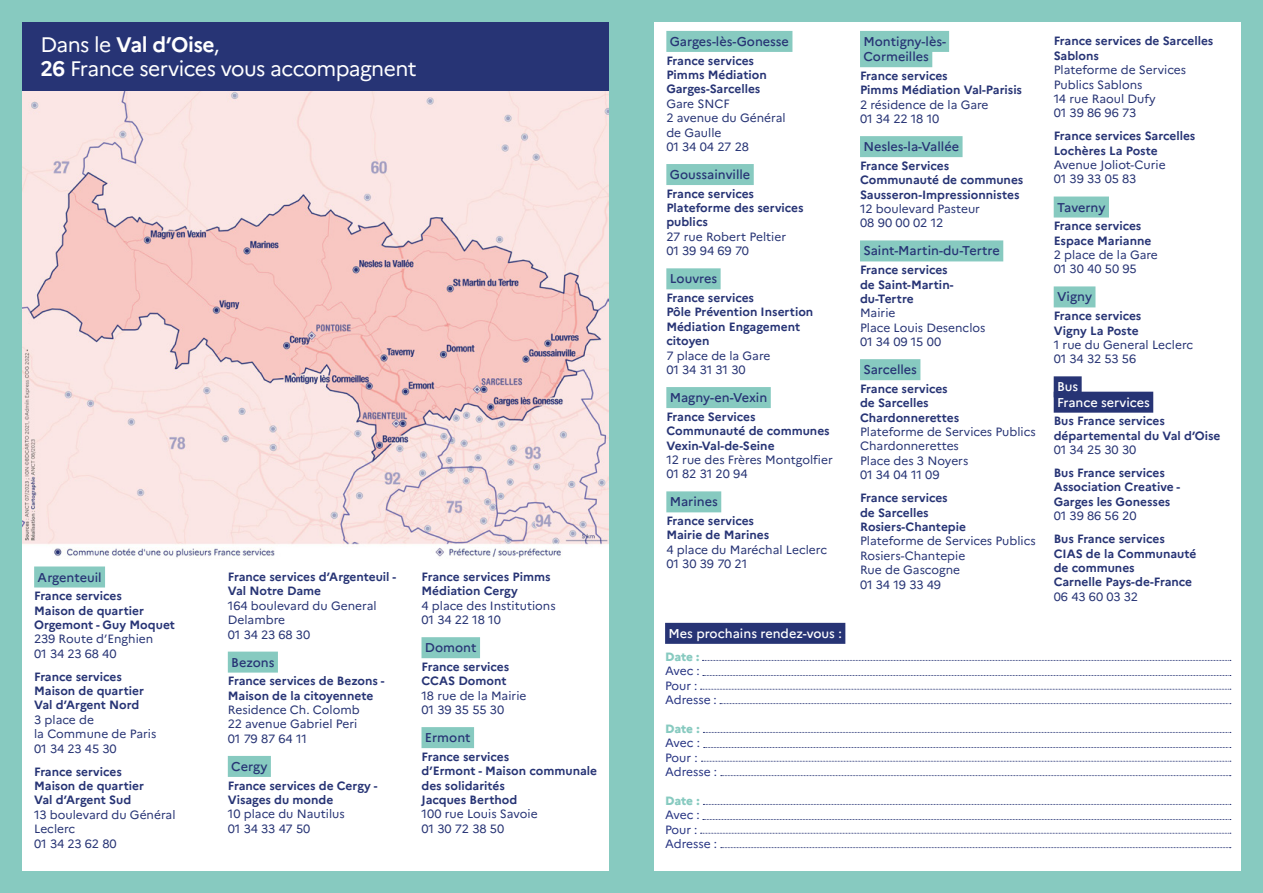
<style>
.page{position:relative;width:1263px;height:893px;background:#87cac0}
.page>*{position:absolute;margin:0;border:0;box-sizing:border-box;transform-origin:0 0}
.t1{font:21px/24px "Marianne";letter-spacing:-.03em;color:#fff}
.t2{font:500 12.75px/15.3px "Marianne";color:#273475}
.t3{font:500 12.75px/15.3px "Marianne";color:#fff}
.t4{font:700 12px/14.4px "Marianne";color:#273475}
.t5{font:12px/14.4px "Marianne";color:#273475}
.t6{font:12px/14.4px "Marianne";letter-spacing:-.005em;color:#283583}
.t7{font:800 12px "Marianne";letter-spacing:-.01em;color:#87cac0}
.s1{font-weight:700}
</style>
<div class="page">
<div style="left:654px;top:22px;width:586px;height:848px;background:#fff"></div>
<div style="left:22px;top:54px;width:587px;height:816px;background:#fff"></div>
<div style="left:34px;top:566px;width:71px;height:21px;background:#87cac0"></div>
<div style="left:228px;top:652px;width:50px;height:21px;background:#87cac0"></div>
<div style="left:228px;top:756px;width:43px;height:21px;background:#87cac0"></div>
<div style="left:421px;top:637px;width:59px;height:21px;background:#87cac0"></div>
<div style="left:421px;top:727px;width:53px;height:21px;background:#87cac0"></div>
<div style="left:666px;top:31px;width:126px;height:21px;background:#87cac0"></div>
<div style="left:666px;top:164px;width:88px;height:21px;background:#87cac0"></div>
<div style="left:666px;top:268px;width:55px;height:21px;background:#87cac0"></div>
<div style="left:666px;top:387px;width:105px;height:21px;background:#87cac0"></div>
<div style="left:666px;top:491px;width:55px;height:21px;background:#87cac0"></div>
<div style="left:860px;top:31px;width:89px;height:21px;background:#87cac0"></div>
<div style="left:860px;top:46px;width:72px;height:21px;background:#87cac0"></div>
<div style="left:860px;top:136px;width:102px;height:21px;background:#87cac0"></div>
<div style="left:860px;top:240px;width:143px;height:21px;background:#87cac0"></div>
<div style="left:860px;top:359px;width:60px;height:21px;background:#87cac0"></div>
<div style="left:1054px;top:197px;width:55px;height:21px;background:#87cac0"></div>
<div style="left:1054px;top:286px;width:41px;height:21px;background:#87cac0"></div>
<div style="left:1054px;top:376px;width:28px;height:21px;background:#273475"></div>
<div style="left:1054px;top:392px;width:99px;height:21px;background:#273475"></div>
<div style="left:665px;top:623px;width:180px;height:21px;background:#273475"></div>
<svg style="left:702px;top:660px;width:529px;height:1px"></svg>
<svg style="left:703px;top:675px;width:528px;height:1px"></svg>
<svg style="left:700px;top:689px;width:531px;height:1px"></svg>
<svg style="left:720px;top:703px;width:511px;height:1px"></svg>
<svg style="left:703px;top:732px;width:528px;height:1px"></svg>
<svg style="left:704px;top:747px;width:527px;height:1px"></svg>
<svg style="left:701px;top:761px;width:530px;height:1px"></svg>
<svg style="left:721px;top:775px;width:510px;height:1px"></svg>
<svg style="left:703px;top:804px;width:528px;height:1px"></svg>
<svg style="left:703px;top:819px;width:528px;height:1px"></svg>
<svg style="left:700px;top:833px;width:531px;height:1px"></svg>
<svg style="left:721px;top:847px;width:510px;height:1px"></svg>
<img style="left:22px;top:90px;width:587px;height:469px">
<div style="left:22px;top:22px;width:587px;height:68px;background:#273475"></div>
<h1 class="t1" style="left:40px;top:32px;width:378px">Dans le <span class="s1">Val d’Oise</span>,<br><span class="s1">26</span> France services vous accompagnent</h1>
<p class="t2" style="left:38px;top:569px;width:66px">Argenteuil</p>
<p class="t4" style="left:34px;top:589px;width:142px">France services<br>Maison de quartier<br>Orgemont - Guy Moquet</p>
<p class="t5" style="left:34px;top:632px;width:121px">239 Route d’Enghien<br>01 34 23 68 40</p>
<p class="t4" style="left:34px;top:669px;width:111px">France services<br>Maison de quartier<br>Val d’Argent Nord</p>
<p class="t5" style="left:34px;top:712px;width:124px">3 place de<br>la Commune de Paris<br>01 34 23 45 30</p>
<p class="t4" style="left:34px;top:764px;width:111px">France services<br>Maison de quartier<br>Val d’Argent Sud</p>
<p class="t5" style="left:34px;top:807px;width:143px">13 boulevard du Général<br>Leclerc<br>01 34 23 62 80</p>
<p class="t4" style="left:228px;top:569px;width:170px">France services d’Argenteuil -<br>Val Notre Dame</p>
<p class="t5" style="left:228px;top:598px;width:150px">164 boulevard du General<br>Delambre<br>01 34 23 68 30</p>
<p class="t2" style="left:231px;top:654px;width:45px">Bezons</p>
<p class="t4" style="left:228px;top:674px;width:158px">France services de Bezons -<br>Maison de la citoyennete</p>
<p class="t5" style="left:228px;top:703px;width:133px">Residence Ch. Colomb<br>22 avenue Gabriel Peri<br>01 79 87 64 11</p>
<p class="t2" style="left:231px;top:759px;width:38px">Cergy</p>
<p class="t4" style="left:228px;top:778px;width:151px">France services de Cergy -<br>Visages du monde</p>
<p class="t5" style="left:228px;top:807px;width:118px">10 place du Nautilus<br>01 34 33 47 50</p>
<p class="t4" style="left:421px;top:569px;width:131px">France services Pimms<br>Médiation Cergy</p>
<p class="t5" style="left:421px;top:598px;width:136px">4 place des Institutions<br>01 34 22 18 10</p>
<p class="t2" style="left:425px;top:640px;width:53px">Domont</p>
<p class="t4" style="left:421px;top:659px;width:89px">France services<br>CCAS Domont</p>
<p class="t5" style="left:421px;top:688px;width:106px">18 rue de la Mairie<br>01 39 35 55 30</p>
<p class="t2" style="left:425px;top:730px;width:47px">Ermont</p>
<p class="t4" style="left:421px;top:749px;width:177px">France services<br>d’Ermont - Maison communale des solidarités<br>Jacques Berthod</p>
<p class="t5" style="left:421px;top:807px;width:118px">100 rue Louis Savoie<br>01 30 72 38 50</p>
<p class="t2" style="left:670px;top:34px;width:121px">Garges-lès-Gonesse</p>
<p class="t4" style="left:666px;top:53px;width:102px">France services<br>Pimms Médiation<br>Garges-Sarcelles</p>
<p class="t5" style="left:666px;top:96px;width:121px">Gare SNCF<br>2 avenue du Général de Gaulle<br>01 34 04 27 28</p>
<p class="t2" style="left:670px;top:167px;width:82px">Goussainville</p>
<p class="t4" style="left:666px;top:186px;width:139px">France services<br>Plateforme des services publics</p>
<p class="t5" style="left:666px;top:229px;width:121px">27 rue Robert Peltier<br>01 39 94 69 70</p>
<p class="t2" style="left:670px;top:271px;width:49px">Louvres</p>
<p class="t4" style="left:666px;top:290px;width:148px">France services<br>Pôle Prévention Insertion<br>Médiation Engagement citoyen</p>
<p class="t5" style="left:666px;top:348px;width:106px">7 place de la Gare<br>01 34 31 31 30</p>
<p class="t2" style="left:670px;top:390px;width:99px">Magny-en-Vexin</p>
<p class="t4" style="left:666px;top:409px;width:165px">France Services<br>Communauté de communes<br>Vexin-Val-de-Seine</p>
<p class="t5" style="left:666px;top:452px;width:168px">12 rue des Frères Montgolfier<br>01 82 31 20 94</p>
<p class="t2" style="left:670px;top:494px;width:50px">Marines</p>
<p class="t4" style="left:666px;top:514px;width:104px">France services<br>Mairie de Marines</p>
<p class="t5" style="left:666px;top:542px;width:162px">4 place du Maréchal Leclerc<br>01 30 39 70 21</p>
<p class="t3" style="left:668px;top:626px;width:175px">Mes prochains rendez-vous :</p>
<p class="t7" style="left:665px;top:649px;width:36px">Date :</p>
<p class="t6" style="left:665px;top:664px;width:53px">Avec :<br>Pour :<br>Adresse :</p>
<p class="t7" style="left:665px;top:721px;width:36px">Date :</p>
<p class="t6" style="left:665px;top:736px;width:54px">Avec :<br>Pour :<br>Adresse :</p>
<p class="t7" style="left:665px;top:793px;width:36px">Date :</p>
<p class="t6" style="left:665px;top:808px;width:54px">Avec :<br>Pour :<br>Adresse :</p>
<p class="t2" style="left:863px;top:34px;width:84px">Montigny-lès-<br>Cormeilles</p>
<p class="t4" style="left:860px;top:68px;width:164px">France services<br>Pimms Médiation Val-Parisis</p>
<p class="t5" style="left:860px;top:97px;width:130px">2 résidence de la Gare<br>01 34 22 18 10</p>
<p class="t2" style="left:863px;top:139px;width:97px">Nesles-la-Vallée</p>
<p class="t4" style="left:860px;top:158px;width:165px">France Services<br>Communauté de communes<br>Sausseron-Impressionnistes</p>
<p class="t5" style="left:860px;top:201px;width:122px">12 boulevard Pasteur<br>08 90 00 02 12</p>
<p class="t2" style="left:863px;top:243px;width:138px">Saint-Martin-du-Tertre</p>
<p class="t4" style="left:860px;top:263px;width:95px">France services de Saint-Martin&shy;du-Tertre</p>
<p class="t5" style="left:860px;top:306px;width:127px">Mairie<br>Place Louis Desenclos<br>01 34 09 15 00</p>
<p class="t2" style="left:863px;top:362px;width:55px">Sarcelles</p>
<p class="t4" style="left:860px;top:381px;width:101px">France services de Sarcelles<br>Chardonnerettes</p>
<p class="t5" style="left:860px;top:424px;width:177px">Plateforme de Services Publics<br>Chardonnerettes<br>Place des 3 Noyers<br>01 34 04 11 09</p>
<p class="t4" style="left:860px;top:491px;width:108px">France services<br>de Sarcelles<br>Rosiers-Chantepie</p>
<p class="t5" style="left:860px;top:534px;width:177px">Plateforme de Services Publics<br>Rosiers-Chantepie<br>Rue de Gascogne<br>01 34 19 33 49</p>
<p class="t4" style="left:1054px;top:34px;width:161px">France services de Sarcelles<br>Sablons</p>
<p class="t5" style="left:1054px;top:63px;width:134px">Plateforme de Services<br>Publics Sablons<br>14 rue Raoul Dufy<br>01 39 86 96 73</p>
<p class="t4" style="left:1054px;top:129px;width:143px">France services Sarcelles<br>Lochères La Poste</p>
<p class="t5" style="left:1054px;top:158px;width:113px">Avenue Joliot-Curie<br>01 39 33 05 83</p>
<p class="t2" style="left:1057px;top:199px;width:50px">Taverny</p>
<p class="t4" style="left:1054px;top:219px;width:99px">France services<br>Espace Marianne</p>
<p class="t5" style="left:1054px;top:247px;width:106px">2 place de la Gare<br>01 30 40 50 95</p>
<p class="t2" style="left:1057px;top:289px;width:36px">Vigny</p>
<p class="t4" style="left:1054px;top:309px;width:89px">France services<br>Vigny La Poste</p>
<p class="t5" style="left:1054px;top:337px;width:141px">1 rue du General Leclerc<br>01 34 32 53 56</p>
<p class="t3" style="left:1057px;top:379px;width:94px">Bus<br>France services</p>
<p class="t4" style="left:1054px;top:414px;width:168px">Bus France services départemental du Val d’Oise</p>
<p class="t5" style="left:1054px;top:443px;width:84px">01 34 25 30 30</p>
<p class="t4" style="left:1054px;top:466px;width:128px">Bus France services<br>Association Creative -<br>Garges les Gonesses</p>
<p class="t5" style="left:1054px;top:509px;width:84px">01 39 86 56 20</p>
<p class="t4" style="left:1054px;top:532px;width:144px">Bus France services<br>CIAS de la Communauté de communes<br>Carnelle Pays-de-France</p>
<p class="t5" style="left:1054px;top:589px;width:86px">06 43 60 03 32</p>
</div>
